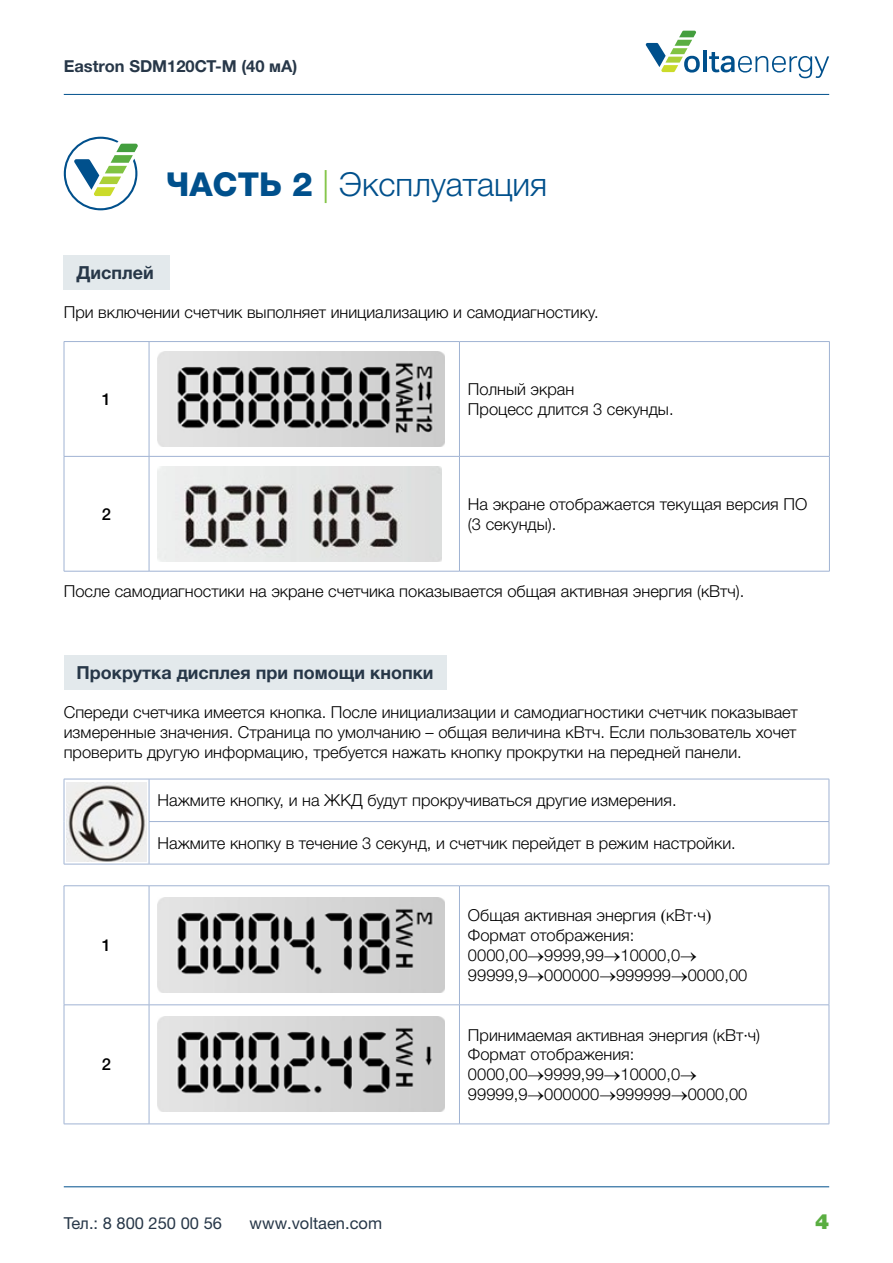
<style>
.page{position:relative;width:893px;height:1263px;background:#fff}
.page>*{position:absolute;margin:0;border:0;box-sizing:border-box;transform-origin:0 0}
.t1{font:300 33px "Helvetica Neue LTW1 G";color:#00508c}
.t2{font:900 21px "Helvetica Neue LTW1 G";color:#5aae41}
.t3{font:700 18px "Helvetica Neue LTW1 G";color:#273748}
.t4{font:300 16.5px/19.8px "Helvetica Neue LTW1 G";color:#000}
.t5{font:16.5px "Helvetica Neue LTW1 G";color:#273748}
.t6{font:700 16.5px "Helvetica Neue LTW1 G";color:#273748}
.t7{font:500 16.5px "Helvetica Neue LTW1 G";color:#000}
.s1{font-weight:800}
.s2{color:#80c342}
</style>
<div class="page">
<hr style="left:64px;top:94px;width:765px;height:1px;background:#00508c">
<hr style="left:64px;top:1186px;width:765px;height:1px;background:#00508c">
<svg style="left:646px;top:31px;width:54px;height:42px"></svg>
<hr style="left:703px;top:50px;width:4px;height:22px;background:#00508c">
<svg style="left:709px;top:52px;width:120px;height:26px"></svg>
<svg style="left:64px;top:137px;width:74px;height:73px"></svg>
<div style="left:64px;top:255px;width:106px;height:35px;background:#e3e9ec"></div>
<div style="left:64px;top:656px;width:382px;height:34px;background:#e3e9ec"></div>
<hr style="left:64px;top:341px;width:85px;height:1px;background:#a0b3d3">
<hr style="left:64px;top:342px;width:1px;height:114px;background:#a0b3d3">
<hr style="left:149px;top:341px;width:310px;height:1px;background:#a0b3d3">
<hr style="left:149px;top:342px;width:1px;height:114px;background:#a0b3d3">
<hr style="left:459px;top:341px;width:371px;height:1px;background:#a0b3d3">
<hr style="left:459px;top:342px;width:1px;height:114px;background:#a0b3d3">
<hr style="left:829px;top:342px;width:1px;height:114px;background:#a0b3d3">
<hr style="left:64px;top:456px;width:85px;height:1px;background:#a0b3d3">
<hr style="left:64px;top:457px;width:1px;height:114px;background:#a0b3d3">
<hr style="left:149px;top:456px;width:310px;height:1px;background:#a0b3d3">
<hr style="left:149px;top:457px;width:1px;height:114px;background:#a0b3d3">
<hr style="left:459px;top:456px;width:371px;height:1px;background:#a0b3d3">
<hr style="left:459px;top:457px;width:1px;height:114px;background:#a0b3d3">
<hr style="left:829px;top:457px;width:1px;height:114px;background:#a0b3d3">
<hr style="left:64px;top:571px;width:85px;height:1px;background:#a0b3d3">
<hr style="left:149px;top:571px;width:310px;height:1px;background:#a0b3d3">
<hr style="left:459px;top:571px;width:371px;height:1px;background:#a0b3d3">
<img style="left:158px;top:351px;width:286px;height:95px">
<img style="left:158px;top:466px;width:283px;height:95px">
<hr style="left:64px;top:885px;width:85px;height:1px;background:#a0b3d3">
<hr style="left:64px;top:886px;width:1px;height:118px;background:#a0b3d3">
<hr style="left:149px;top:885px;width:310px;height:1px;background:#a0b3d3">
<hr style="left:149px;top:886px;width:1px;height:118px;background:#a0b3d3">
<hr style="left:459px;top:885px;width:370px;height:1px;background:#a0b3d3">
<hr style="left:459px;top:886px;width:1px;height:118px;background:#a0b3d3">
<hr style="left:829px;top:886px;width:1px;height:118px;background:#a0b3d3">
<hr style="left:64px;top:1004px;width:85px;height:1px;background:#a0b3d3">
<hr style="left:64px;top:1005px;width:1px;height:119px;background:#a0b3d3">
<hr style="left:149px;top:1004px;width:310px;height:1px;background:#a0b3d3">
<hr style="left:149px;top:1005px;width:1px;height:119px;background:#a0b3d3">
<hr style="left:459px;top:1004px;width:370px;height:1px;background:#a0b3d3">
<hr style="left:459px;top:1005px;width:1px;height:119px;background:#a0b3d3">
<hr style="left:829px;top:1005px;width:1px;height:119px;background:#a0b3d3">
<hr style="left:64px;top:1124px;width:85px;height:1px;background:#a0b3d3">
<hr style="left:149px;top:1124px;width:310px;height:1px;background:#a0b3d3">
<hr style="left:459px;top:1124px;width:370px;height:1px;background:#a0b3d3">
<img style="left:158px;top:898px;width:286px;height:95px">
<img style="left:158px;top:1017px;width:286px;height:95px">
<hr style="left:64px;top:779px;width:85px;height:1px;background:#a0b3d3">
<hr style="left:64px;top:779px;width:1px;height:42px;background:#a0b3d3">
<hr style="left:149px;top:779px;width:680px;height:1px;background:#a0b3d3">
<hr style="left:149px;top:779px;width:1px;height:42px;background:#a0b3d3">
<hr style="left:829px;top:779px;width:1px;height:42px;background:#a0b3d3">
<hr style="left:64px;top:821px;width:1px;height:43px;background:#a0b3d3">
<hr style="left:149px;top:821px;width:680px;height:1px;background:#a0b3d3">
<hr style="left:149px;top:822px;width:1px;height:42px;background:#a0b3d3">
<hr style="left:829px;top:822px;width:1px;height:42px;background:#a0b3d3">
<hr style="left:64px;top:864px;width:85px;height:1px;background:#a0b3d3">
<hr style="left:149px;top:864px;width:680px;height:1px;background:#a0b3d3">
<img style="left:66px;top:782px;width:81px;height:79px">
<p class="t6" style="left:64px;top:56px;width:235px">Eastron SDM120CT-M (40 мА)</p>
<h1 class="t1" style="left:167px;top:164px;width:382px"><span class="s1">ЧАСТЬ 2</span> <span class="s2">|</span> Эксплуатация</h1>
<p class="t3" style="left:77px;top:261px;width:79px">Дисплей</p>
<p class="t4" style="left:64px;top:302px;width:536px">При включении счетчик выполняет инициализацию и самодиагностику.</p>
<p class="t7" style="left:102px;top:389px;width:11px">1</p>
<p class="t4" style="left:468px;top:379px;width:207px">Полный экран<br>Процесс длится 3 секунды.</p>
<p class="t7" style="left:102px;top:504px;width:11px">2</p>
<p class="t4" style="left:468px;top:494px;width:341px">На экране отображается текущая версия ПО (3 секунды).</p>
<p class="t4" style="left:64px;top:582px;width:682px">После самодиагностики на экране счетчика показывается общая активная энергия (кВтч).</p>
<p class="t3" style="left:77px;top:662px;width:358px">Прокрутка дисплея при помощи кнопки</p>
<p class="t4" style="left:64px;top:702px;width:736px;text-align:justify">Спереди счетчика имеется кнопка. После инициализации и самодиагностики счетчик показывает измеренные значения. Страница по умолчанию – общая величина кВтч. Если пользователь хочет проверить другую информацию, требуется нажать кнопку прокрутки на передней панели.</p>
<p class="t7" style="left:102px;top:935px;width:11px">1</p>
<p class="t7" style="left:102px;top:1054px;width:11px">2</p>
<p class="t4" style="left:158px;top:790px;width:521px">Нажмите кнопку, и на ЖКД будут прокручиваться другие измерения.</p>
<p class="t4" style="left:158px;top:833px;width:580px">Нажмите кнопку в течение 3 секунд, и счетчик перейдет в режим настройки.</p>
<p class="t4" style="left:468px;top:906px;width:281px">Общая активная энергия кВт·ч<br>Формат отображения:<br>0000,00 9999,99 10000,0<br>99999,9 000000 999999 0000,00</p>
<p class="t4" style="left:468px;top:1025px;width:294px">Принимаемая активная энергия (кВт·ч)<br>Формат отображения:<br>0000,00 9999,99 10000,0<br>99999,9 000000 999999 0000,00</p>
<p class="t5" style="left:64px;top:1213px;width:160px">Тел.: 8 800 250 00 56</p>
<p class="t5" style="left:250px;top:1213px;width:134px">www.voltaen.com</p>
<p class="t2" style="left:815px;top:1209px;width:16px">4</p>
</div>
